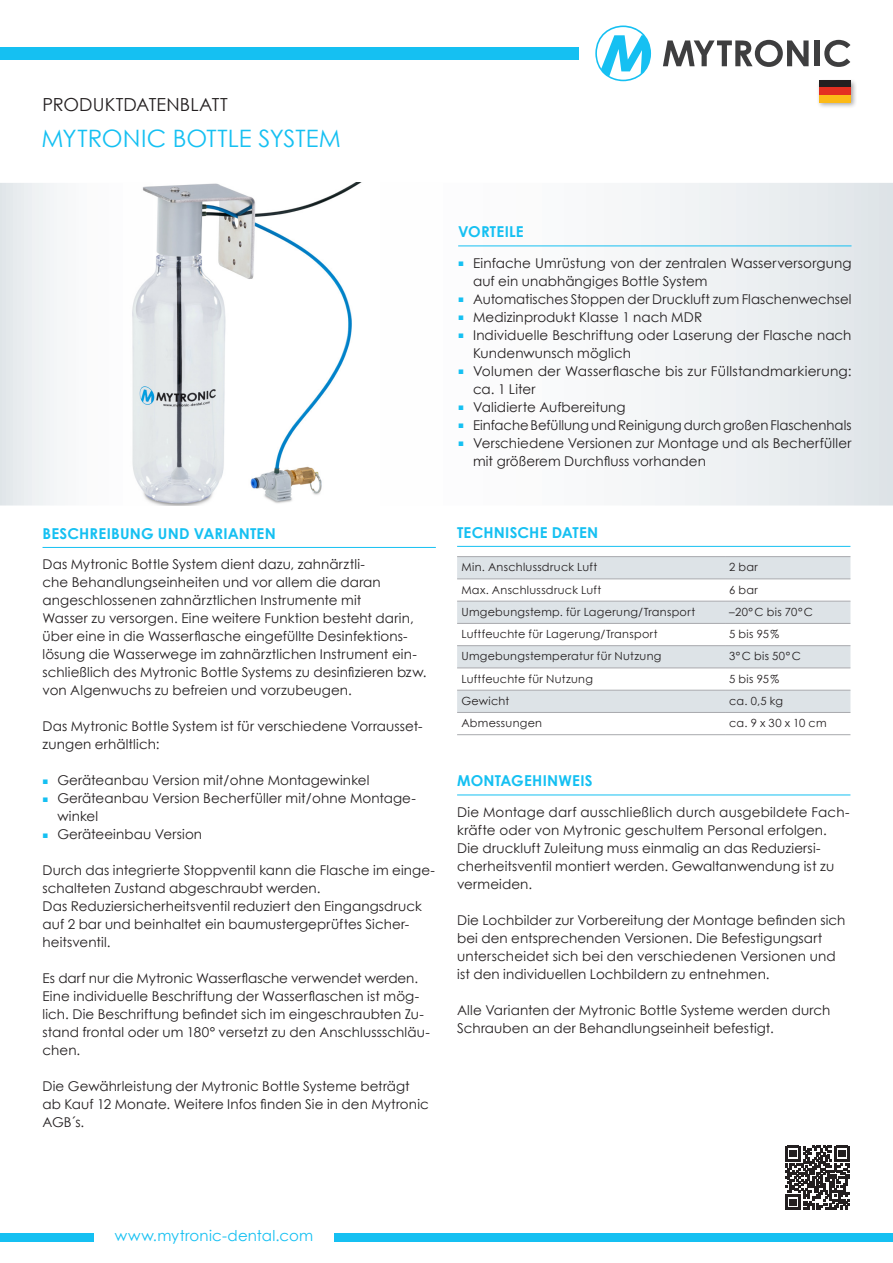
<style>
.page{position:relative;width:893px;height:1263px;background:#fff}
.page>*{position:absolute;margin:0;border:0;box-sizing:border-box;transform-origin:0 0}
._1_3_Titel_Head_CG_R{font:24px "Century Gothic";color:#15c0f2}
._1_2_Titel_Produktbl{font:18px "Century Gothic";letter-spacing:.005em;color:#231f20}
._2_2_Inhalt_Copyhead{font:700 15px "Century Gothic";letter-spacing:.01em;color:#15c0f2}
.t1{font:15px "Century Gothic";letter-spacing:.015em;color:#15c0f2}
._2_3_Inhalt_Copy_CG{font:13.5px/18px "Century Gothic";letter-spacing:.005em;color:#231f20}
._2_6_Inhalt_Tabellen{font:11.25px "Century Gothic";letter-spacing:.025em;color:#231f20}
.s1{font-size:9.75px;color:#15c0f2}
</style>
<div class="page">
<div style="left:816px;top:79px;width:41px;height:29px;background:#231f20;opacity:.4"></div>
<div style="left:819px;top:81px;width:31px;height:7px;background:#231f20"></div>
<div style="left:819px;top:88px;width:31px;height:7px;background:#e42f21"></div>
<div style="left:819px;top:95px;width:31px;height:7px;background:#fcba17"></div>
<div style="left:0;top:1233px;width:94px;height:9px;background:#15c0f2"></div>
<div style="left:334px;top:1233px;width:559px;height:9px;background:#15c0f2"></div>
<svg style="left:663px;top:40px;width:146px;height:27px"></svg>
<div style="left:815px;top:40px;width:5px;height:26px;background:#3e3e3f"></div>
<svg style="left:824px;top:40px;width:26px;height:27px"></svg>
<svg style="left:595px;top:26px;width:56px;height:55px"></svg>
<div style="left:0;top:47px;width:578px;height:13px;background:#15c0f2"></div>
<svg style="left:0;top:183px;width:893px;height:322px"></svg>
<img style="left:99px;top:183px;width:278px;height:322px">
<hr style="left:458px;top:246px;width:393px;height:1px;background:#15c0f2">
<hr style="left:43px;top:547px;width:393px;height:1px;background:#15c0f2">
<hr style="left:457px;top:546px;width:393px;height:1px;background:#15c0f2">
<hr style="left:457px;top:794px;width:393px;height:1px;background:#15c0f2">
<div style="left:457px;top:557px;width:393px;height:21px;background:#dde3e7"></div>
<svg style="left:457px;top:579px;width:393px;height:133px;fill:#dde3e7"></svg>
<hr style="left:457px;top:556px;width:268px;height:1px;background:#a8a9ad">
<hr style="left:725px;top:556px;width:125px;height:1px;background:#a8a9ad">
<hr style="left:457px;top:578px;width:268px;height:1px;background:#a8a9ad">
<hr style="left:725px;top:578px;width:125px;height:1px;background:#a8a9ad">
<hr style="left:457px;top:601px;width:268px;height:1px;background:#a8a9ad">
<hr style="left:725px;top:601px;width:125px;height:1px;background:#a8a9ad">
<hr style="left:457px;top:623px;width:268px;height:1px;background:#a8a9ad">
<hr style="left:725px;top:623px;width:125px;height:1px;background:#a8a9ad">
<hr style="left:457px;top:645px;width:268px;height:1px;background:#a8a9ad">
<hr style="left:725px;top:645px;width:125px;height:1px;background:#a8a9ad">
<hr style="left:457px;top:667px;width:268px;height:1px;background:#a8a9ad">
<hr style="left:725px;top:667px;width:125px;height:1px;background:#a8a9ad">
<hr style="left:457px;top:690px;width:268px;height:1px;background:#a8a9ad">
<hr style="left:725px;top:690px;width:125px;height:1px;background:#a8a9ad">
<hr style="left:457px;top:712px;width:268px;height:1px;background:#a8a9ad">
<hr style="left:725px;top:712px;width:125px;height:1px;background:#a8a9ad">
<hr style="left:457px;top:734px;width:268px;height:1px;background:#a8a9ad">
<hr style="left:725px;top:734px;width:125px;height:1px;background:#a8a9ad">
<svg style="left:785px;top:1146px;width:65px;height:64px"></svg>
<p class="_1_2_Titel_Produktbl" style="left:43px;top:92px;width:187px">PRODUKTDATENBLATT</p>
<p class="_1_3_Titel_Head_CG_R" style="left:41px;top:121px;width:301px">MYTRONIC BOTTLE SYSTEM</p>
<p class="_2_2_Inhalt_Copyhead" style="left:458px;top:220px;width:67px">VORTEILE</p>
<p class="_2_3_Inhalt_Copy_CG" style="left:473px;top:254px;width:380px;text-indent:-15px"><span class="s1">■</span> Einfache Umrüstung von der zentralen Wasserversorgung auf ein unabhängiges Bottle System</p>
<p class="_2_3_Inhalt_Copy_CG" style="left:458px;top:290px;width:395px"><span class="s1">■</span> Automatisches Stoppen der Druckluft zum Flaschenwechsel</p>
<p class="_2_3_Inhalt_Copy_CG" style="left:458px;top:308px;width:245px"><span class="s1">■</span> Medizinprodukt Klasse 1 nach MDR</p>
<p class="_2_3_Inhalt_Copy_CG" style="left:473px;top:326px;width:380px;text-indent:-15px"><span class="s1">■</span> Individuelle Beschriftung oder Laserung der Flasche nach<br>Kundenwunsch möglich</p>
<p class="_2_3_Inhalt_Copy_CG" style="left:473px;top:362px;width:380px;text-indent:-15px"><span class="s1">■</span> Volumen der Wasserflasche bis zur Füllstandmarkierung: ca. 1 Liter</p>
<p class="_2_3_Inhalt_Copy_CG" style="left:458px;top:398px;width:169px"><span class="s1">■</span> Validierte Aufbereitung</p>
<p class="_2_3_Inhalt_Copy_CG" style="left:458px;top:416px;width:395px"><span class="s1">■</span> Einfache Befüllung und Reinigung durch großen Flaschenhals</p>
<p class="_2_3_Inhalt_Copy_CG" style="left:473px;top:434px;width:380px;text-indent:-15px"><span class="s1">■</span> Verschiedene Versionen zur Montage und als Becherfüller mit größerem Durchfluss vorhanden</p>
<p class="_2_2_Inhalt_Copyhead" style="left:43px;top:522px;width:235px">BESCHREIBUNG UND VARIANTEN</p>
<p class="_2_3_Inhalt_Copy_CG" style="left:43px;top:555px;width:324px">Das Mytronic Bottle System dient dazu, zahnärztli-</p>
<p class="_2_3_Inhalt_Copy_CG" style="left:43px;top:573px;width:340px">che Behandlungseinheiten und vor allem die daran</p>
<p class="_2_3_Inhalt_Copy_CG" style="left:43px;top:591px;width:320px">angeschlossenen zahnärztlichen Instrumente mit</p>
<p class="_2_3_Inhalt_Copy_CG" style="left:43px;top:609px;width:385px">Wasser zu versorgen. Eine weitere Funktion besteht darin, über eine in die Wasserflasche eingefüllte Desinfektions&shy;lösung die Wasserwege im zahnärztlichen Instrument ein&shy;schließlich des Mytronic Bottle Systems zu desinfizieren bzw. von Algenwuchs zu befreien und vorzubeugen.</p>
<p class="_2_3_Inhalt_Copy_CG" style="left:43px;top:717px;width:382px">Das Mytronic Bottle System ist für verschiedene Vorrausset&shy;zungen erhältlich:</p>
<p class="_2_3_Inhalt_Copy_CG" style="left:43px;top:771px;width:328px"><span class="s1">■</span> Geräteanbau Version mit/ohne Montagewinkel</p>
<p class="_2_3_Inhalt_Copy_CG" style="left:57px;top:789px;width:360px;text-indent:-15px"><span class="s1">■</span> Geräteanbau Version Becherfüller mit/ohne Montage&shy;winkel</p>
<p class="_2_3_Inhalt_Copy_CG" style="left:43px;top:825px;width:161px"><span class="s1">■</span> Geräteeinbau Version</p>
<p class="_2_3_Inhalt_Copy_CG" style="left:43px;top:861px;width:394px">Durch das integrierte Stoppventil kann die Flasche im einge&shy;schalteten Zustand abgeschraubt werden.</p>
<p class="_2_3_Inhalt_Copy_CG" style="left:43px;top:897px;width:381px">Das Reduziersicherheitsventil reduziert den Eingangsdruck auf 2 bar und beinhaltet ein baumustergeprüftes Sicher&shy;heitsventil.</p>
<p class="_2_3_Inhalt_Copy_CG" style="left:43px;top:969px;width:377px">Es darf nur die Mytronic Wasserflasche verwendet werden.</p>
<p class="_2_3_Inhalt_Copy_CG" style="left:43px;top:987px;width:389px">Eine individuelle Beschriftung der Wasserflaschen ist mög&shy;lich. Die Beschriftung befindet sich im eingeschraubten Zu&shy;stand frontal oder um 180° versetzt zu den Anschlussschläu&shy;chen.</p>
<p class="_2_3_Inhalt_Copy_CG" style="left:43px;top:1077px;width:388px">Die Gewährleistung der Mytronic Bottle Systeme beträgt ab Kauf 12 Monate. Weitere Infos finden Sie in den Mytronic<br>AGB´s.</p>
<p class="_2_2_Inhalt_Copyhead" style="left:457px;top:521px;width:143px">TECHNISCHE DATEN</p>
<p class="_2_6_Inhalt_Tabellen" style="left:461px;top:559px;width:137px">Min. Anschlussdruck Luft</p>
<p class="_2_6_Inhalt_Tabellen" style="left:729px;top:559px;width:30px">2 bar</p>
<p class="_2_6_Inhalt_Tabellen" style="left:461px;top:582px;width:141px">Max. Anschlussdruck Luft</p>
<p class="_2_6_Inhalt_Tabellen" style="left:729px;top:582px;width:30px">6 bar</p>
<p class="_2_6_Inhalt_Tabellen" style="left:461px;top:604px;width:235px">Umgebungstemp. für Lagerung/Transport</p>
<p class="_2_6_Inhalt_Tabellen" style="left:729px;top:604px;width:85px">–20°C bis 70°C</p>
<p class="_2_6_Inhalt_Tabellen" style="left:461px;top:626px;width:198px">Luftfeuchte für Lagerung/Transport</p>
<p class="_2_6_Inhalt_Tabellen" style="left:729px;top:626px;width:51px">5 bis 95%</p>
<p class="_2_6_Inhalt_Tabellen" style="left:461px;top:648px;width:202px">Umgebungstemperatur für Nutzung</p>
<p class="_2_6_Inhalt_Tabellen" style="left:729px;top:648px;width:73px">3°C bis 50°C</p>
<p class="_2_6_Inhalt_Tabellen" style="left:461px;top:671px;width:133px">Luftfeuchte für Nutzung</p>
<p class="_2_6_Inhalt_Tabellen" style="left:729px;top:671px;width:51px">5 bis 95%</p>
<p class="_2_6_Inhalt_Tabellen" style="left:461px;top:693px;width:49px">Gewicht</p>
<p class="_2_6_Inhalt_Tabellen" style="left:729px;top:693px;width:55px">ca. 0,5 kg</p>
<p class="_2_6_Inhalt_Tabellen" style="left:461px;top:715px;width:82px">Abmessungen</p>
<p class="_2_6_Inhalt_Tabellen" style="left:729px;top:715px;width:99px">ca. 9 x 30 x 10 cm</p>
<p class="_2_2_Inhalt_Copyhead" style="left:457px;top:769px;width:137px">MONTAGEHINWEIS</p>
<p class="_2_3_Inhalt_Copy_CG" style="left:457px;top:803px;width:394px">Die Montage darf ausschließlich durch ausgebildete Fach&shy;kräfte oder von Mytronic geschultem Personal erfolgen.<br>Die druckluft Zuleitung muss einmalig an das Reduziersi&shy;cherheitsventil montiert werden. Gewaltanwendung ist zu vermeiden.</p>
<p class="_2_3_Inhalt_Copy_CG" style="left:457px;top:911px;width:390px">Die Lochbilder zur Vorbereitung der Montage befinden sich bei den entsprechenden Versionen. Die Befestigungsart unterscheidet sich bei den verschiedenen Versionen und ist den individuellen Lochbildern zu entnehmen.</p>
<p class="_2_3_Inhalt_Copy_CG" style="left:457px;top:1001px;width:375px">Alle Varianten der Mytronic Bottle Systeme werden durch<br>Schrauben an der Behandlungseinheit befestigt.</p>
<p class="t1" style="left:115px;top:1225px;width:200px">www.mytronic-dental.com</p>
</div>
